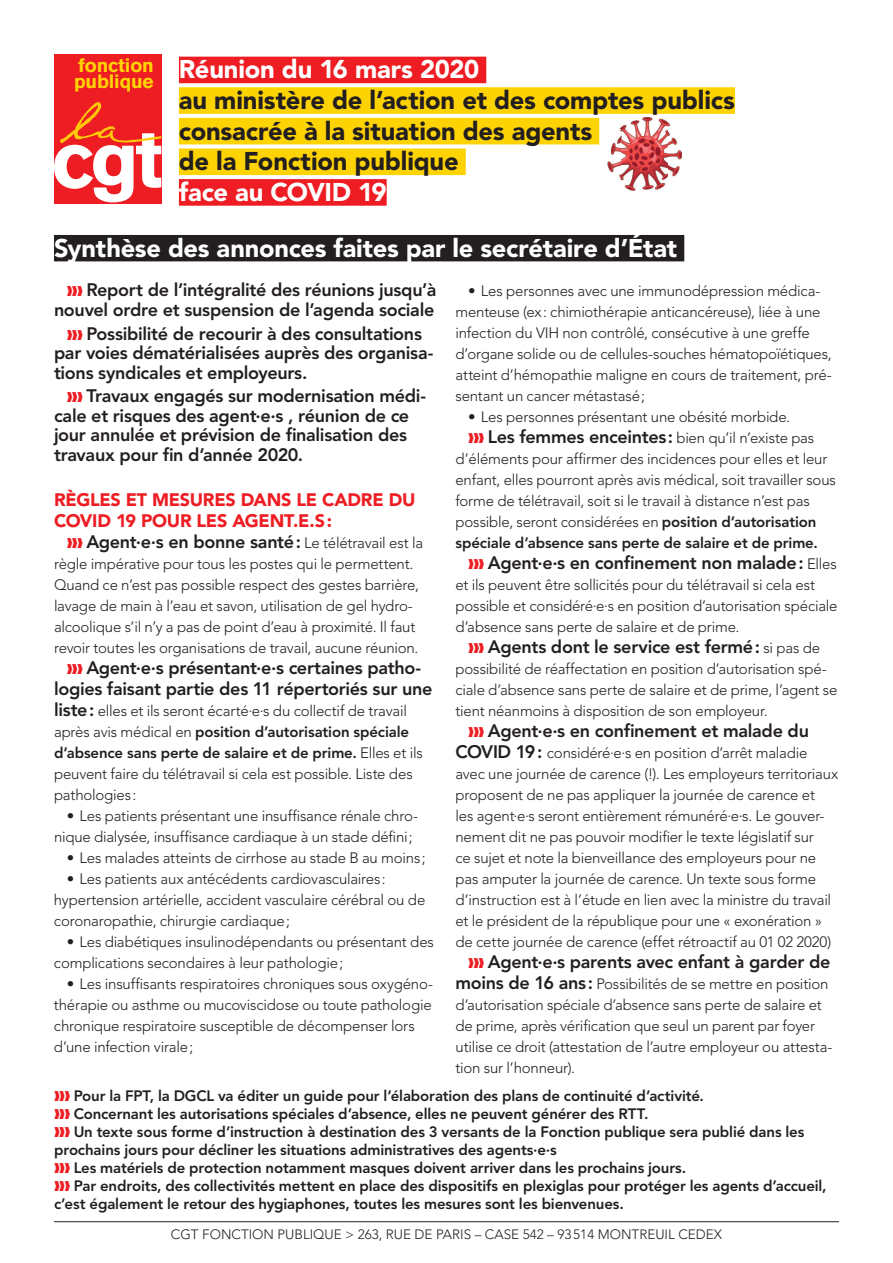
<style>
.page{position:relative;width:893px;height:1263px;background:#fff}
.page>*{position:absolute;margin:0;border:0;box-sizing:border-box;transform-origin:0 0}
.t1{font:900 25.5px/30.6px "Avenir LT Std";letter-spacing:-.005em;color:#231f20}
.t2{font:900 25.5px "Avenir LT Std";letter-spacing:-.01em;color:#fff}
.t3{font:900 25.35px "Avenir LT Std";letter-spacing:-.01em;color:#fff}
.t4{font:700 19.2px/16.5px "Akzidenz Grotesk BQ";letter-spacing:-.01em;color:#fed304}
.t5{font:800 18px/19.5px "Avenir LT Std";letter-spacing:-.015em;color:#231f20}
.t6{font:900 18px/21px "Avenir LT Std";letter-spacing:-.015em;color:#ee1d23}
.t7{font:300 15px/21px "Avenir LT Std";letter-spacing:-.015em;color:#231f20}
.t8{font:800 15px/18px "Avenir LT Std";letter-spacing:-.01em;color:#231f20}
.t9{font:300 13.5px "Avenir LT Std";color:#231f20}
.s1{color:#ee1d23}
.s2{font-weight:300;font-size:15px}
.s3{font-weight:800;font-size:18px}
.s4{font-weight:800}
</style>
<div class="page">
<div style="left:179px;top:57px;width:307px;height:26px;background:#ee1d23"></div>
<div style="left:179px;top:87px;width:556px;height:27px;background:#fed304"></div>
<div style="left:179px;top:118px;width:420px;height:26px;background:#fed304"></div>
<div style="left:179px;top:148px;width:287px;height:27px;background:#fed304"></div>
<div style="left:179px;top:179px;width:208px;height:27px;background:#ee1d23"></div>
<img style="left:620px;top:118px;width:49px;height:72px">
<img style="left:608px;top:137px;width:12px;height:41px">
<img style="left:669px;top:132px;width:12px;height:45px">
<div style="left:54px;top:54px;width:107px;height:150px;background:#ee1d23"></div>
<svg style="left:54px;top:102px;width:107px;height:100px"></svg>
<div style="left:54px;top:235px;width:630px;height:26px;background:#231f20"></div>
<hr style="left:54px;top:1221px;width:785px;height:1px;background:#231f20">
<p class="t4" style="left:74px;top:57px;width:81px">fonction publique</p>
<h1 class="t2" style="left:179px;top:54px;width:302px">Réunion du 16 mars 2020</h1>
<h1 class="t1" style="left:179px;top:85px;width:558px">au ministère de l’action et des comptes publics consacrée à la situation des agents<br>de la Fonction publique</h1>
<h1 class="t2" style="left:179px;top:177px;width:209px">face au COVID 19</h1>
<h2 class="t3" style="left:54px;top:232px;width:625px">Synthèse des annonces faites par le secrétaire d’État</h2>
<p class="t5" style="left:54px;top:280px;width:384px;text-align:right"><span class="s1">❱❱❱</span> Report de l’intégralité des réunions jusqu’à nouvel ordre et suspension de l’agenda sociale</p>
<p class="t5" style="left:54px;top:324px;width:381px;text-indent:13px"><span class="s1">❱❱❱</span> Possibilité de recourir à des consultations par voies dématérialisées auprès des organisa&shy;tions syndicales et employeurs.</p>
<p class="t5" style="left:54px;top:386px;width:374px;text-indent:13px"><span class="s1">❱❱❱</span> Travaux engagés sur modernisation médi&shy;cale et risques des agent·e·s , réunion de ce jour annulée et prévision de finalisation des travaux pour fin d’année 2020.</p>
<p class="t6" style="left:54px;top:489px;width:363px">RÈGLES ET MESURES DANS LE CADRE DU<br>COVID 19 POUR LES AGENT.E.S:</p>
<p class="t5" style="left:67px;top:532px;width:358px"><span class="s1">❱❱❱</span> Agent·e·s en bonne santé: <span class="s2">Le télétravail est la</span></p>
<p class="t7" style="left:54px;top:554px;width:366px">règle impérative pour tous les postes qui le permettent.<br>Quand ce n’est pas possible respect des gestes barrière, lavage de main à l’eau et savon, utilisation de gel hydro&shy;alcoolique s’il n’y a pas de point d’eau à proximité. Il faut revoir toutes les organisations de travail, aucune réunion.</p>
<p class="t5" style="left:54px;top:658px;width:380px;line-height:21px;text-align:center"><span class="s1">❱❱❱</span> Agent·e·s présentant·e·s certaines patho&shy;logies faisant partie des 11 répertoriés sur une</p>
<p class="t7" style="left:54px;top:701px;width:370px"><span class="s3">liste:</span> elles et ils seront écarté·e·s du collectif de travail après avis médical en <span class="s4">position d’autorisation spéciale d’absence sans perte de salaire et de prime.</span> Elles et ils peuvent faire du télétravail si cela est possible. Liste des pathologies:</p>
<p class="t7" style="left:54px;top:806px;width:366px;text-indent:13px">• Les patients présentant une insuffisance rénale chro&shy;nique dialysée, insuffisance cardiaque à un stade défini;</p>
<p class="t7" style="left:67px;top:848px;width:360px">• Les malades atteints de cirrhose au stade B au moins;</p>
<p class="t7" style="left:54px;top:869px;width:373px;text-indent:13px">• Les patients aux antécédents cardiovasculaires: hypertension artérielle, accident vasculaire cérébral ou de coronaropathie, chirurgie cardiaque;</p>
<p class="t7" style="left:54px;top:932px;width:382px;text-indent:13px">• Les diabétiques insulinodépendants ou présentant des complications secondaires à leur pathologie;</p>
<p class="t7" style="left:54px;top:974px;width:381px;text-indent:13px">• Les insuffisants respiratoires chroniques sous oxygéno&shy;thérapie ou asthme ou mucoviscidose ou toute pathologie chronique respiratoire susceptible de décompenser lors d’une infection virale;</p>
<p class="t7" style="left:455px;top:281px;width:378px;text-indent:13px">• Les personnes avec une immunodépression médica&shy;menteuse (ex: chimiothérapie anticancéreuse), liée à une infection du VIH non contrôlé, consécutive à une greffe d’organe solide ou de cellules-souches hématopoïétiques, atteint d’hémopathie maligne en cours de traitement, pré&shy;sentant un cancer métastasé;</p>
<p class="t7" style="left:468px;top:407px;width:323px">• Les personnes présentant une obésité morbide.</p>
<p class="t7" style="left:468px;top:428px;width:348px"><span class="s1">❱❱❱</span> <span class="s3">Les femmes enceintes:</span> bien qu’il n’existe pas</p>
<p class="t7" style="left:455px;top:449px;width:373px">d’éléments pour affirmer des incidences pour elles et leur</p>
<p class="t7" style="left:455px;top:470px;width:382px">enfant, elles pourront après avis médical, soit travailler sous</p>
<p class="t7" style="left:455px;top:491px;width:356px">forme de télétravail, soit si le travail à distance n’est pas</p>
<p class="t7" style="left:455px;top:512px;width:362px">possible, seront considérées en <span class="s4">position d’autorisation</span></p>
<p class="t8" style="left:455px;top:534px;width:364px">spéciale d’absence sans perte de salaire et de prime.</p>
<p class="t5" style="left:468px;top:553px;width:370px"><span class="s1">❱❱❱</span> Agent·e·s en confinement non malade: <span class="s2">Elles</span></p>
<p class="t7" style="left:455px;top:575px;width:384px">et ils peuvent être sollicités pour du télétravail si cela est possible et considéré·e·s en position d’autorisation spéciale d’absence sans perte de salaire et de prime.</p>
<p class="t5" style="left:468px;top:637px;width:353px"><span class="s1">❱❱❱</span> Agents dont le service est fermé: <span class="s2">si pas de</span></p>
<p class="t7" style="left:455px;top:659px;width:383px">possibilité de réaffectation en position d’autorisation spé&shy;ciale d’absence sans perte de salaire et de prime, l’agent se tient néanmoins à disposition de son employeur.</p>
<p class="t5" style="left:468px;top:721px;width:342px"><span class="s1">❱❱❱</span> Agent·e·s en confinement et malade du</p>
<p class="t7" style="left:455px;top:743px;width:384px"><span class="s3">COVID 19:</span> considéré·e·s en position d’arrêt maladie avec une journée de carence (!). Les employeurs territoriaux proposent de ne pas appliquer la journée de carence et<br>les agent·e·s seront entièrement rémunéré·e·s. Le gouver&shy;nement dit ne pas pouvoir modifier le texte législatif sur<br>ce sujet et note la bienveillance des employeurs pour ne pas amputer la journée de carence. Un texte sous forme d’instruction est à l’étude en lien avec la ministre du travail et le président de la république pour une « exonération » de cette journée de carence (effet rétroactif au 01 02 2020)</p>
<p class="t5" style="left:468px;top:952px;width:364px"><span class="s1">❱❱❱</span> Agent·e·s parents avec enfant à garder de</p>
<p class="t7" style="left:455px;top:974px;width:379px"><span class="s3">moins de 16 ans:</span> Possibilités de se mettre en position d’autorisation spéciale d’absence sans perte de salaire et de prime, après vérification que seul un parent par foyer utilise ce droit (attestation de l’autre employeur ou attesta&shy;tion sur l’honneur).</p>
<p class="t8" style="left:54px;top:1087px;width:774px"><span class="s1">❱❱❱</span> Pour la FPT, la DGCL va éditer un guide pour l’élaboration des plans de continuité d’activité.<br><span class="s1">❱❱❱</span> Concernant les autorisations spéciales d’absence, elles ne peuvent générer des RTT.<br><span class="s1">❱❱❱</span> Un texte sous forme d’instruction à destination des 3 versants de la Fonction publique sera publié dans les prochains jours pour décliner les situations administratives des agents·e·s<br><span class="s1">❱❱❱</span> Les matériels de protection notamment masques doivent arriver dans les prochains jours.<br><span class="s1">❱❱❱</span> Par endroits, des collectivités mettent en place des dispositifs en plexiglas pour protéger les agents d’accueil, c’est également le retour des hygiaphones, toutes les mesures sont les bienvenues.</p>
<p class="t9" style="left:171px;top:1226px;width:553px">CGT FONCTION PUBLIQUE &gt; 263, RUE DE PARIS – CASE 542 – 93514 MONTREUIL CEDEX</p>
</div>
